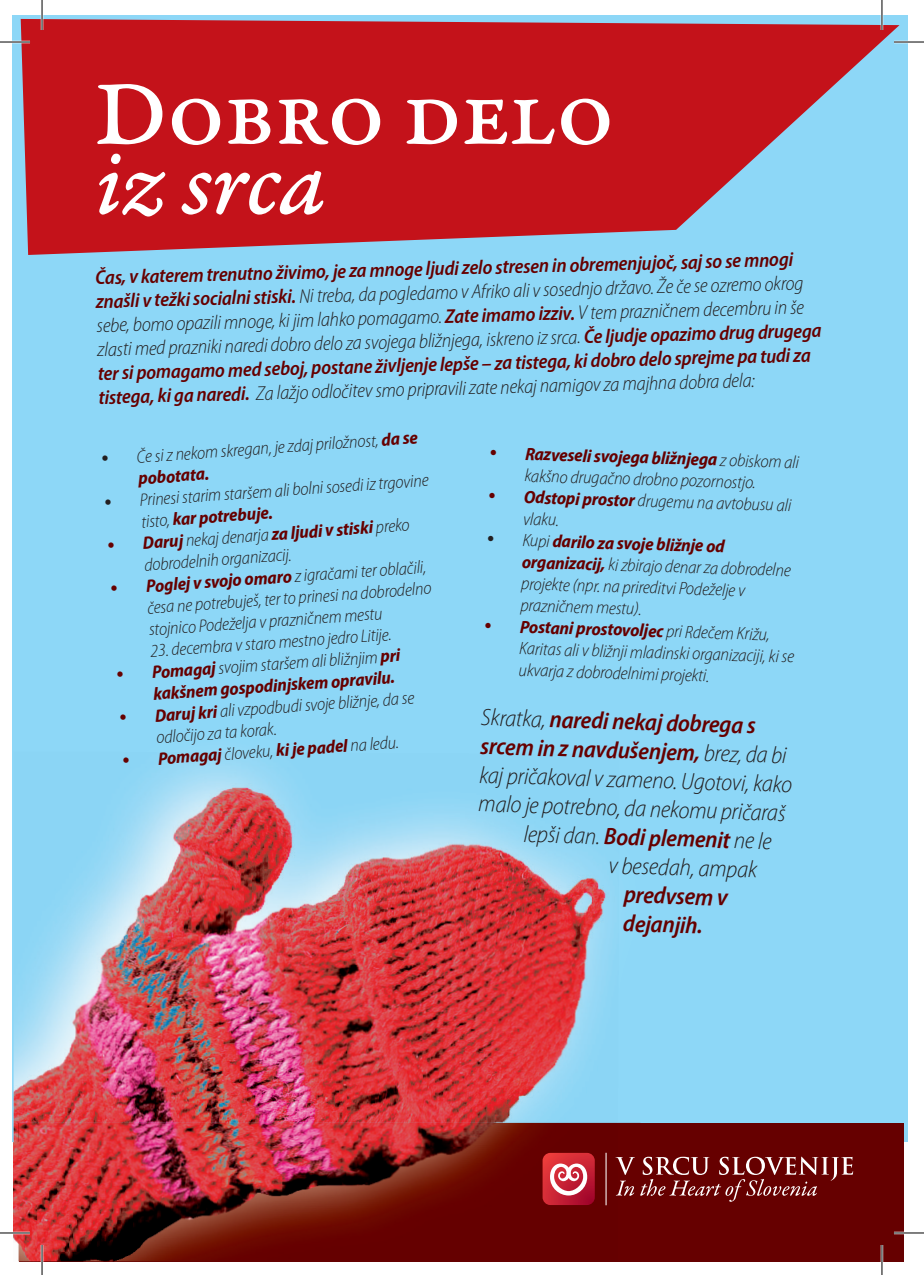
<style>
.page{position:relative;width:924px;height:1275px;background:#fff}
.page>*{position:absolute;margin:0;border:0;box-sizing:border-box;transform-origin:0 0}
.t1{font:96.4px "Garamond Premr Pro Med Capt";letter-spacing:-.02em;color:#fff}
.t2{font:96.4px "Garamond Premr Pro Med It Capt";letter-spacing:-.015em;color:#fff}
.t3{font:italic 300 semi-condensed 24px "Myriad Pro";color:#231f20}
.t4{font:italic 600 semi-condensed 24px/28.8px "Myriad Pro";color:#600}
.t5{font:italic 300 semi-condensed 20px/24.4px "Myriad Pro";color:#231f20}
.t6{font:italic 600 semi-condensed 20px/24.8px "Myriad Pro";color:#600}
.t7{font:italic 300 semi-condensed 18px/21.6px "Myriad Pro";color:#231f20}
.t8{font:italic 700 semi-condensed 18px/21.6px "Myriad Pro";color:#600}
.s1{font-weight:300;color:#231f20}
.s2{font-weight:600;color:#600}
.s3{font-weight:700;color:#600}
.s4{color:#600}
</style>
<div class="page">
<div style="left:12px;top:15px;width:895px;height:1127px;background:#8dd7f7"></div>
<div style="left:19px;top:1123px;width:884px;height:138px;background:#600"></div>
<svg style="left:21px;top:19px;width:878px;height:236px;fill:#c4121a"></svg>
<img style="left:19px;top:1142px;width:616px;height:119px">
<img style="left:14px;top:1142px;width:5px;height:119px">
<img style="left:14px;top:760px;width:605px;height:382px">
<hr style="left:605px;top:1152px;width:1px;height:53px;background:#fff">
<svg style="left:615px;top:1157px;width:19px;height:38px"></svg>
<svg style="left:640px;top:1156px;width:212px;height:45px"></svg>
<svg style="left:542px;top:1152px;width:52px;height:53px;background:#cf4c59"></svg>
<hr style="left:0;top:41px;width:30px;height:2px;background:#fff">
<hr style="left:893px;top:41px;width:30px;height:2px;background:#fff">
<hr style="left:0;top:1231px;width:30px;height:3px;background:#fff">
<hr style="left:893px;top:1231px;width:30px;height:3px;background:#fff">
<hr style="left:41px;top:0;width:2px;height:30px;background:#fff">
<hr style="left:41px;top:1245px;width:2px;height:30px;background:#fff">
<hr style="left:880px;top:0;width:2px;height:30px;background:#fff">
<hr style="left:880px;top:1245px;width:2px;height:30px;background:#fff">
<hr style="left:0;top:42px;width:30px;height:1px;background:#000">
<hr style="left:893px;top:42px;width:30px;height:1px;background:#000">
<hr style="left:0;top:1232px;width:30px;height:1px;background:#000">
<hr style="left:893px;top:1232px;width:30px;height:1px;background:#000">
<hr style="left:42px;top:0;width:1px;height:30px;background:#000">
<hr style="left:42px;top:1245px;width:1px;height:30px;background:#000">
<hr style="left:881px;top:0;width:1px;height:30px;background:#000">
<hr style="left:881px;top:1245px;width:1px;height:30px;background:#000">
<h1 class="t1" style="left:95px;top:57px;width:521px">Dobro delo</h1>
<h1 class="t2" style="left:95px;top:126px;width:231px">iz srca</h1>
<p class="t6" style="left:95px;top:267px;width:708px;rotate:-2deg">Čas, v katerem trenutno živimo, je za mnoge ljudi zelo stresen in obremenjujoč, saj so se mnogi znašli v težki socialni stiski. <span class="s1">Ni treba, da pogledamo v Afriko ali v sosednjo državo. Že če se ozremo okrog</span></p>
<p class="t5" style="left:96px;top:315px;width:726px;rotate:-2deg">sebe, bomo opazili mnoge, ki jim lahko pomagamo. <span class="s2">Zate imamo izziv.</span> V tem prazničnem decembru in še zlasti med prazniki naredi dobro delo za svojega bližnjega, iskreno iz srca. <span class="s2">Če ljudje opazimo drug drugega </span><sup>te</sup><span class="s2">r si pomagamo med seboj, postane življenje lepše – za tistega, ki dobro delo sprejme pa tudi za </span><sup>tistega</sup><span class="s2">, ki ga naredi.</span> Za lažjo odločitev smo pripravili zate nekaj namigov za majhna dobra dela:</p>
<p class="t7" style="left:136px;top:446px;width:283px;text-indent:-36px;rotate:-4deg">• Če si z nekom skregan, je zdaj priložnost, <span class="s3">da se pobotata.</span></p>
<p class="t7" style="left:139px;top:489px;width:291px;text-indent:-36px;rotate:-4deg">• Prinesi starim staršem ali bolni sosedi iz trgovine tisto, <span class="s3">kar potrebuje.</span></p>
<p class="t7" style="left:142px;top:532px;width:269px;text-indent:-36px;rotate:-4deg"><span class="s4">•</span> <span class="s3">Daruj</span> nekaj denarja <span class="s3">za ljudi v stiski</span> preko dobrodelnih organizacij.</p>
<p class="t7" style="left:145px;top:575px;width:286px;text-indent:-36px;rotate:-4deg"><span class="s4">•</span> <span class="s3">Poglej v svojo omaro</span> z igračami ter oblačili, česa ne potrebuješ, ter to prinesi na dobrodelno stojnico Podeželja v prazničnem mestu</p>
<p class="t7" style="left:150px;top:640px;width:243px;rotate:-4deg">23. decembra v staro mestno jedro Litije.</p>
<p class="t8" style="left:151px;top:661px;width:250px;text-indent:-36px;rotate:-4deg">• Pomagaj <span class="s1">svojim staršem ali bližnjim</span> pri kakšnem gospodinjskem opravilu.</p>
<p class="t7" style="left:154px;top:704px;width:261px;text-indent:-36px;rotate:-4deg"><span class="s4">•</span> <span class="s3">Daruj kri</span> ali vzpodbudi svoje bližnje, da se odločijo za ta korak.</p>
<p class="t8" style="left:121px;top:750px;width:279px;rotate:-4deg">• Pomagaj <span class="s1">človeku,</span> ki je padel <span class="s1">na ledu.</span></p>
<p class="t7" style="left:489px;top:441px;width:311px;text-align:center;rotate:2deg"><span class="s4">•</span> <span class="s3">Razveseli svojega bližnjega</span> z obiskom ali kakšno drugačno drobno pozornostjo.</p>
<p class="t7" style="left:524px;top:485px;width:269px;line-height:22.4px;text-indent:-36px;rotate:2deg"><span class="s4">•</span> <span class="s3">Odstopi prostor</span> drugemu na avtobusu ali vlaku.</p>
<p class="t7" style="left:523px;top:529px;width:270px;text-indent:-36px;rotate:2deg">• Kupi <span class="s3">darilo za svoje bližnje od organizacij,</span> ki zbirajo denar za dobrodelne projekte (npr. na prireditvi Podeželje v prazničnem mestu).</p>
<p class="t7" style="left:520px;top:615px;width:276px;text-indent:-36px;rotate:2deg"><span class="s4">•</span> <span class="s3">Postani prostovoljec</span> pri Rdečem Križu,<br>Karitas ali v bližnji mladinski organizaciji, ki se ukvarja z dobrodelnimi projekti.</p>
<h2 class="t4" style="left:481px;top:701px;width:276px;rotate:2deg"><span class="s1">Skratka,</span> naredi nekaj dobrega s</h2>
<h2 class="t4" style="left:480px;top:730px;width:308px;rotate:2deg">srcem in z navdušenjem, <span class="s1">brez, da bi</span></h2>
<h2 class="t3" style="left:480px;top:760px;width:314px;rotate:2deg">kaj pričakoval v zameno. Ugotovi, kako</h2>
<h2 class="t3" style="left:479px;top:788px;width:308px;rotate:2deg">malo je potrebno, da nekomu pričaraš</h2>
<h2 class="t3" style="left:524px;top:819px;width:249px;rotate:2deg">lepši dan. <span class="s2">Bodi plemenit</span> ne le</h2>
<h2 class="t3" style="left:609px;top:850px;width:150px;rotate:2deg">v besedah, ampak</h2>
<h2 class="t4" style="left:624px;top:879px;width:105px;rotate:2deg">predvsem v dejanjih.</h2>
</div>
